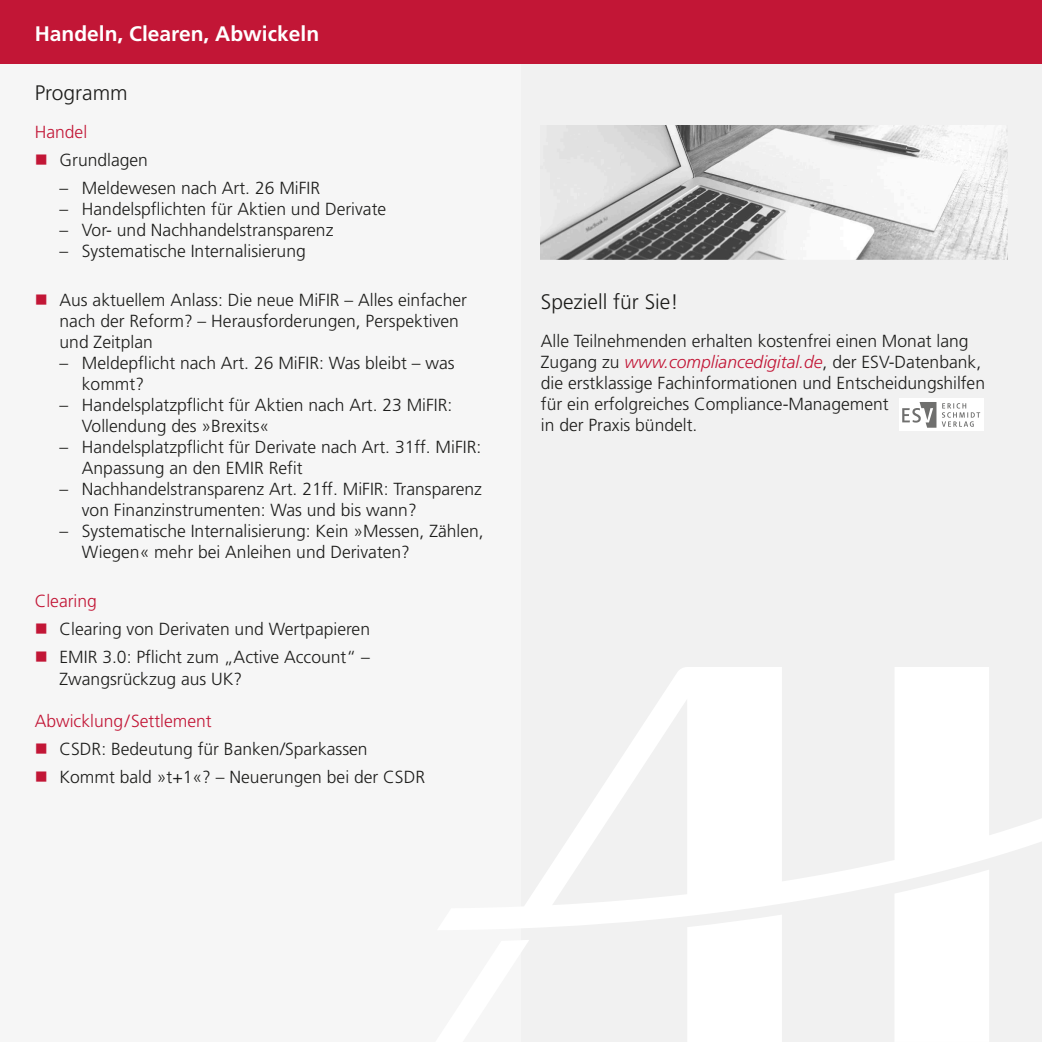
<style>
.page{position:relative;width:1042px;height:1042px;background:#fff}
.page>*{position:absolute;margin:0;border:0;box-sizing:border-box;transform-origin:0 0}
.t1{font:700 21px "Frutiger LT Pro";color:#fff}
.t2{font:300 21px "Frutiger LT Pro";color:#1d1d1b}
.t3{font:300 17.5px/21px "Frutiger LT Pro";color:#1d1d1b}
.t4{font:300 17.5px "Frutiger LT Pro";color:#c21636}
.s1{font-style:italic;color:#c21636}
</style>
<div class="page">
<div style="left:0;top:0;width:1042px;height:65px;background:#c21636"></div>
<div style="left:521px;top:65px;width:521px;height:977px;background:#f1f1f1"></div>
<div style="left:0;top:65px;width:521px;height:977px;background:#f6f6f6"></div>
<div style="left:899px;top:399px;width:84px;height:32px;background:#fff"></div>
<svg style="left:902px;top:402px;width:78px;height:26px"></svg>
<img style="left:541px;top:125px;width:466px;height:134px">
<div style="left:688px;top:930px;width:94px;height:112px;background:#fff"></div>
<div style="left:895px;top:930px;width:94px;height:112px;background:#fff"></div>
<svg style="left:521px;top:940px;width:8px;height:11px"></svg>
<svg style="left:521px;top:667px;width:521px;height:263px"></svg>
<p class="t1" style="left:35px;top:25px;width:286px">Handeln, Clearen, Abwickeln</p>
<p class="t2" style="left:35px;top:84px;width:94px">Programm</p>
<p class="t4" style="left:35px;top:125px;width:54px">Handel</p>
<p class="t3" style="left:60px;top:151px;width:90px">Grundlagen</p>
<p class="t3" style="left:60px;top:179px;width:262px">– Meldewesen nach Art. 26 MiFIR</p>
<p class="t3" style="left:60px;top:200px;width:328px">– Handelspflichten für Aktien und Derivate</p>
<p class="t3" style="left:60px;top:221px;width:275px">– Vor- und Nachhandelstransparenz</p>
<p class="t3" style="left:60px;top:242px;width:248px">– Systematische Internalisierung</p>
<p class="t3" style="left:60px;top:291px;width:409px">Aus aktuellem Anlass: Die neue MiFIR – Alles einfacher nach der Reform? – Herausforderungen, Perspektiven und Zeitplan</p>
<p class="t3" style="left:82px;top:354px;width:374px;text-indent:-22px">– Meldepflicht nach Art. 26 MiFIR: Was bleibt – was kommt?</p>
<p class="t3" style="left:82px;top:396px;width:372px;text-indent:-22px">– Handelsplatzpflicht für Aktien nach Art. 23 MiFIR:<br>Vollendung des »Brexits«</p>
<p class="t3" style="left:82px;top:438px;width:401px;text-indent:-22px">– Handelsplatzpflicht für Derivate nach Art. 31ff. MiFIR:<br>Anpassung an den EMIR Refit</p>
<p class="t3" style="left:82px;top:480px;width:401px;text-indent:-22px">– Nachhandelstransparenz Art. 21ff. MiFIR: Transparenz von Finanzinstrumenten: Was und bis wann?</p>
<p class="t3" style="left:82px;top:522px;width:403px;text-indent:-22px">– Systematische Internalisierung: Kein »Messen, Zählen,<br>Wiegen« mehr bei Anleihen und Derivaten?</p>
<p class="t4" style="left:35px;top:594px;width:64px">Clearing</p>
<p class="t3" style="left:60px;top:617px;width:312px;line-height:28px">Clearing von Derivaten und Wertpapieren<br>EMIR 3.0: Pflicht zum „Active Account“ –</p>
<p class="t3" style="left:60px;top:669px;width:184px">Zwangsrückzug aus UK?</p>
<p class="t4" style="left:35px;top:713px;width:178px">Abwicklung / Settlement</p>
<p class="t3" style="left:60px;top:736px;width:367px;line-height:28px">CSDR: Bedeutung für Banken /Sparkassen<br>Kommt bald »t+1«? – Neuerungen bei der CSDR</p>
<p class="t2" style="left:541px;top:293px;width:139px">Speziell für Sie!</p>
<p class="t3" style="left:541px;top:332px;width:446px">Alle Teilnehmenden erhalten kostenfrei einen Monat lang Zugang zu <span class="s1">www.compliancedigital.de</span>, der ESV-Datenbank, die erstklassige Fachinformationen und Entscheidungshilfen für ein erfolgreiches Compliance-Management<br>in der Praxis bündelt.</p>
</div>
